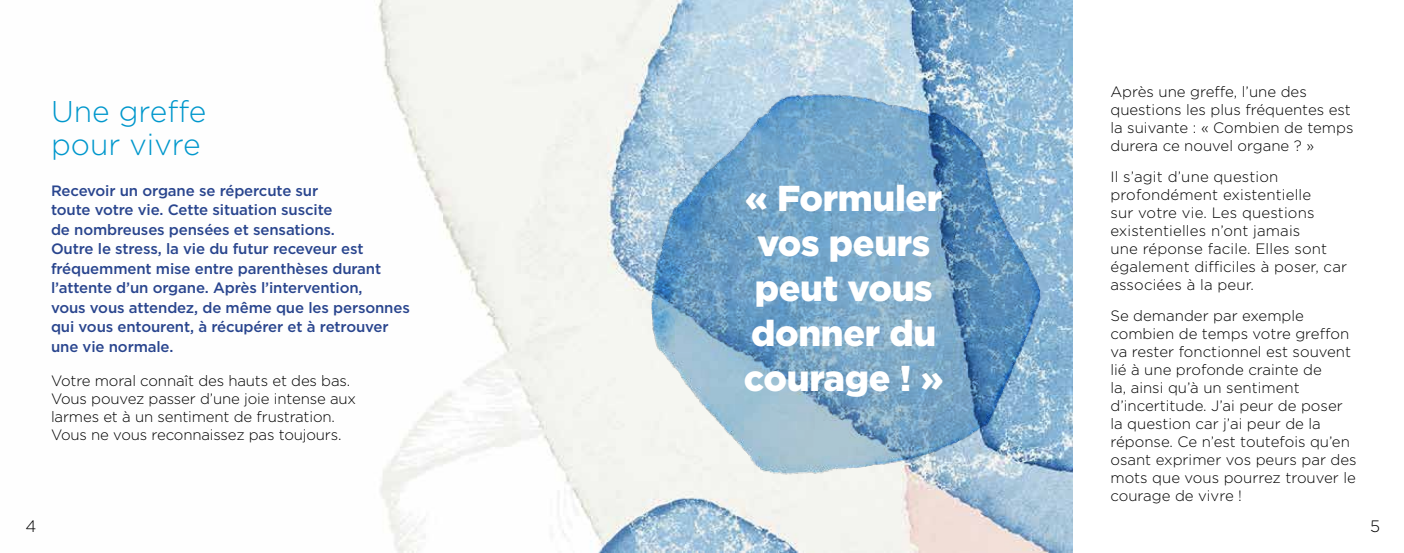
<style>
.page{position:relative;width:1404px;height:553px;background:#fff}
.page>*{position:absolute;margin:0;border:0;box-sizing:border-box;transform-origin:0 0}
.t1{font:900 36px/45px "Gotham";letter-spacing:-.01em;color:#fff;text-align:center}
.t2{font:300 30px/33px "Gotham";color:#0097cc}
.t3{font:300 16.5px "Gotham";color:#000}
.t4{font:300 15px/18px "Gotham";color:#000}
.t5{font:500 15px/19.5px "Gotham";letter-spacing:-.01em;color:#29458e}
</style>
<div class="page">
<img style="left:376px;top:0;width:695px;height:553px">
<img style="left:623px;top:62px;width:429px;height:445px">
<h2 class="t2" style="left:51px;top:94px;width:157px">Une greffe pour vivre</h2>
<p class="t5" style="left:51px;top:180px;width:360px">Recevoir un organe se répercute sur<br>toute votre vie. Cette situation suscite<br>de nombreuses pensées et sensations.<br>Outre le stress, la vie du futur receveur est fréquemment mise entre parenthèses durant l’attente d’un organe. Après l’intervention,<br>vous vous attendez, de même que les personnes qui vous entourent, à récupérer et à retrouver une vie normale.</p>
<p class="t4" style="left:51px;top:371px;width:306px">Votre moral connaît des hauts et des bas.<br>Vous pouvez passer d’une joie intense aux larmes et à un sentiment de frustration.<br>Vous ne vous reconnaissez pas toujours.</p>
<h1 class="t1" style="left:744px;top:175px;width:201px">« Formuler vos peurs peut vous donner du courage ! »</h1>
<p class="t4" style="left:1110px;top:82px;width:244px">Après une greffe, l’une des questions les plus fréquentes est la suivante : « Combien de temps durera ce nouvel organe ? »</p>
<p class="t4" style="left:1110px;top:167px;width:238px">Il s’agit d’une question profondément existentielle<br>sur votre vie. Les questions existentielles n’ont jamais<br>une réponse facile. Elles sont également difficiles à poser, car associées à la peur.</p>
<p class="t4" style="left:1110px;top:306px;width:248px">Se demander par exemple combien de temps votre greffon va rester fonctionnel est souvent lié à une profonde crainte de<br>la, ainsi qu’à un sentiment d’incertitude. J’ai peur de poser la question car j’ai peur de la réponse. Ce n’est toutefois qu’en osant exprimer vos peurs par des mots que vous pourrez trouver le courage de vivre !</p>
<p class="t3" style="left:26px;top:516px;width:12px">4</p>
<p class="t3" style="left:1369px;top:516px;width:11px">5</p>
</div>
